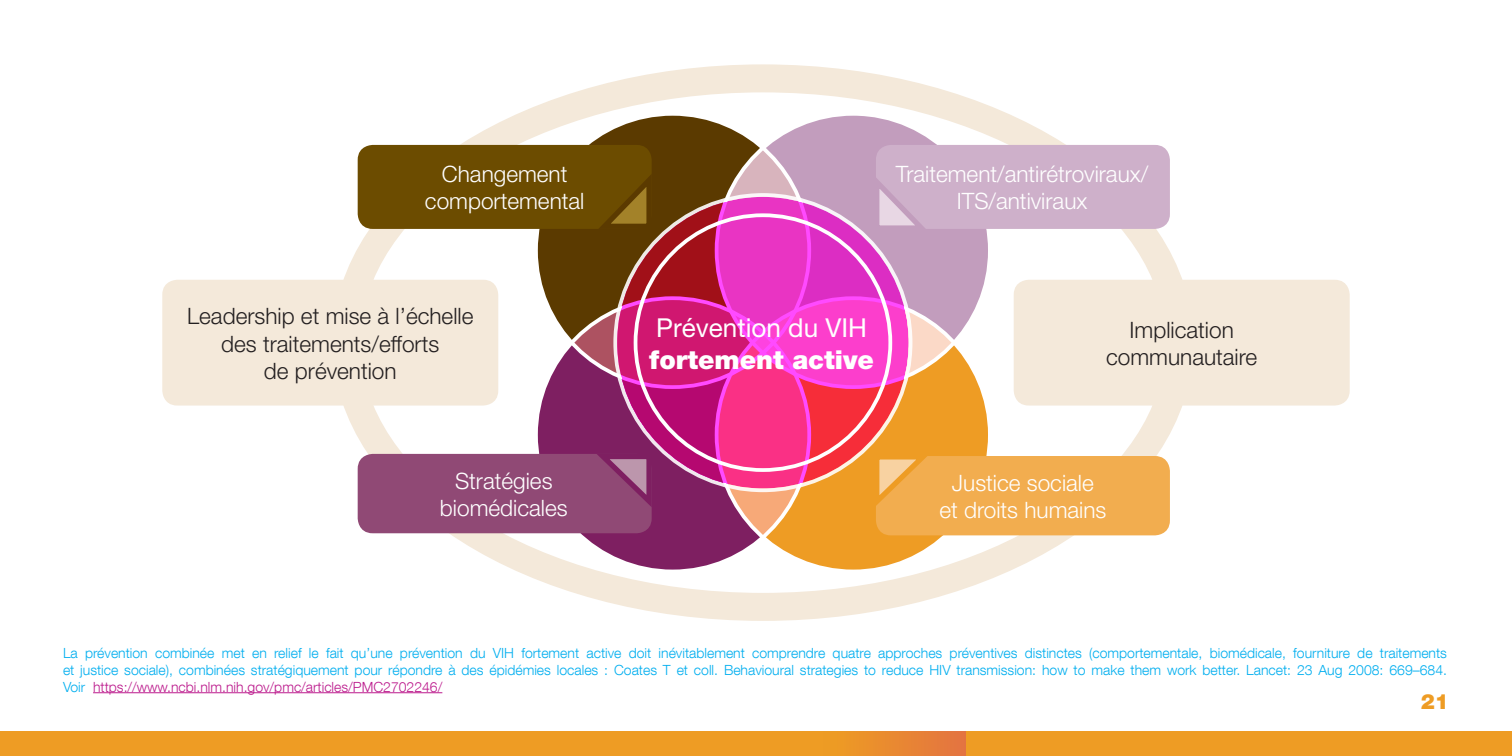
<style>
.page{position:relative;width:1512px;height:756px;background:#fff}
.page>*{position:absolute;margin:0;border:0;box-sizing:border-box;transform-origin:0 0}
.t1{font:26.07px/31.3px "Helvetica Neue";color:#fff}
.t2{font:300 22.57px/27.1px "Helvetica Neue";color:#fff;text-align:center}
.t3{font:300 22.57px/27.1px "Helvetica Neue";color:#231f20;text-align:center}
.t4{font:900 21px "Helvetica Neue";color:#ee9c24}
.Footnote{font:300 14px/16.8px "Helvetica Neue LT Com";color:#00aeef;text-align:justify}
.s1{font-weight:900}
.s2{color:#bc1b8d}
</style>
<div class="page">
<div style="left:0;top:731px;width:1512px;height:25px;background:#ee9c24"></div>
<div style="left:823px;top:731px;width:143px;height:25px;background:linear-gradient(to right,#ee9e22,#e37341)"></div>
<div style="left:332px;top:64px;width:861px;height:557px;border:28px solid #f4e9da;border-radius:50%"></div>
<div style="left:162px;top:280px;width:336px;height:126px;background:#f4e9da;border-radius:15px"></div>
<div style="left:1014px;top:280px;width:336px;height:126px;background:#f4e9da;border-radius:15px"></div>
<div style="left:717px;top:298px;width:273px;height:273px;background:#ee9c24;border-radius:50%"></div>
<div style="left:536px;top:114px;width:273px;height:273px;background:#5b3a00;border-radius:50%"></div>
<svg style="left:536px;top:298px;width:273px;height:273px;background:#933c6e"></svg>
<svg style="left:713px;top:110px;width:281px;height:281px"></svg>
<div style="left:876px;top:145px;width:294px;height:84px;background:#ceb0ca;border-radius:15px"></div>
<div style="left:876px;top:456px;width:294px;height:79px;background:#f2ad4f;border-radius:15px"></div>
<div style="left:358px;top:145px;width:294px;height:84px;background:#6c4c00;border-radius:15px"></div>
<div style="left:358px;top:454px;width:294px;height:79px;background:#904975;border-radius:15px"></div>
<svg style="left:869px;top:175px;width:65px;height:58px"></svg>
<svg style="left:876px;top:456px;width:51px;height:50px"></svg>
<svg style="left:599px;top:174px;width:53px;height:55px"></svg>
<svg style="left:596px;top:449px;width:58px;height:64px"></svg>
<svg style="left:615px;top:195px;width:296px;height:295px;background:#e33999"></svg>
<hr style="left:93px;top:692px;width:349px;height:1px;background:#bc1b8d">
<p class="t2" style="left:425px;top:160px;width:161px">Changement comportemental</p>
<p class="t3" style="left:187px;top:302px;width:288px">Leadership et mise à l’échelle des traitements/efforts<br>de prévention</p>
<p class="t2" style="left:440px;top:467px;width:129px">Stratégies biomédicales</p>
<p class="t2" style="left:896px;top:160px;width:254px">Traitement/antirétroviraux/<br>ITS/antiviraux</p>
<p class="t1" style="left:649px;top:312px;width:226px">Prévention du VIH <span class="s1">fortement active</span></p>
<p class="t3" style="left:1106px;top:316px;width:153px">Implication communautaire</p>
<p class="t2" style="left:939px;top:469px;width:168px">Justice sociale<br>et droits humains</p>
<p class="Footnote" style="left:63px;top:644px;width:1386px">La prévention combinée met en relief le fait qu’une prévention du VIH fortement active doit inévitablement comprendre quatre approches préventives distinctes (comportementale, biomédicale, fourniture de traitements et justice sociale), combinées stratégiquement pour répondre à des épidémies locales : Coates T et coll. Behavioural strategies to reduce HIV transmission: how to make them work better. Lancet: 23 Aug 2008: 669–684.<br>Voir <span class="s2">https://www.ncbi.nlm.nih.gov/pmc/articles/PMC2702246/</span></p>
<h3 class="t4" style="left:1421px;top:689px;width:30px">21</h3>
</div>
